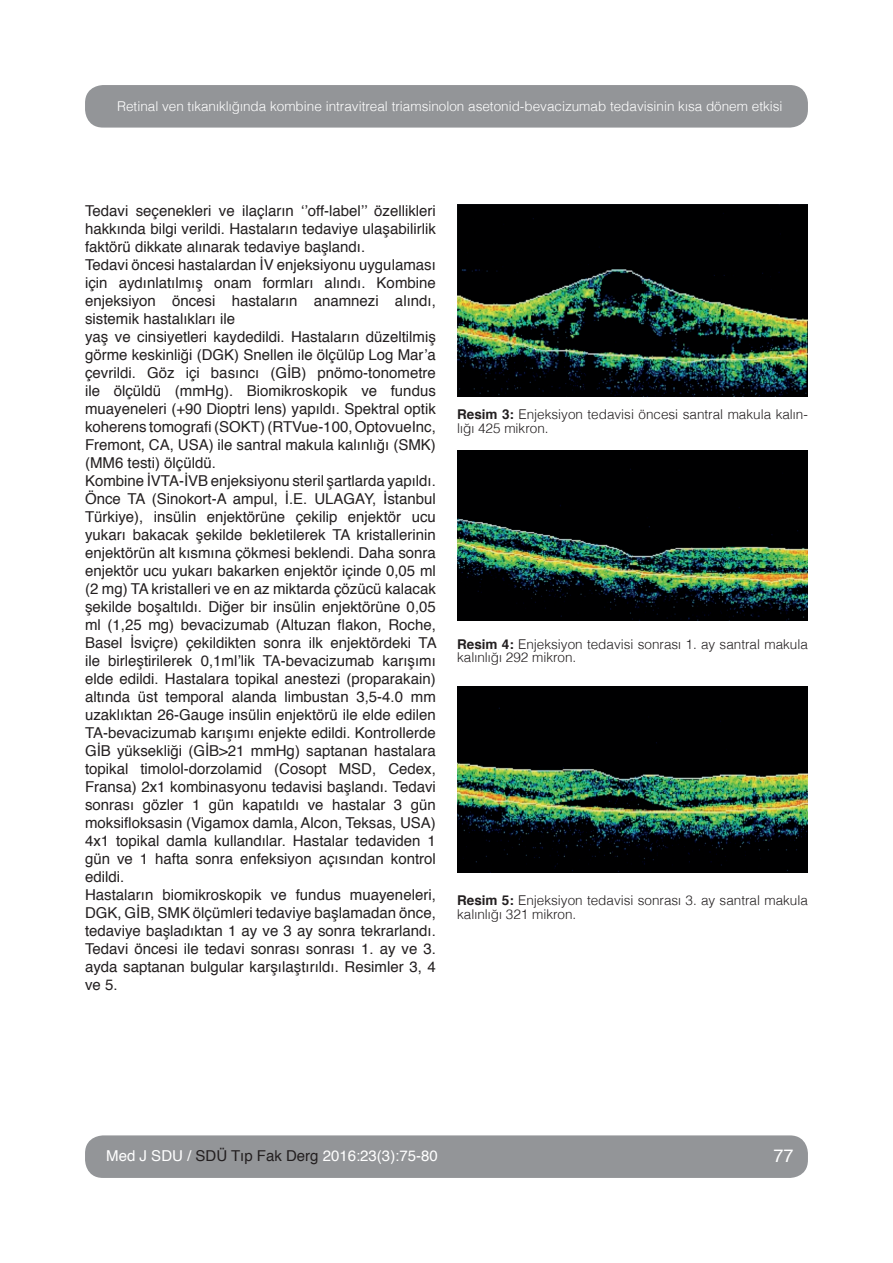
<style>
.page{position:relative;width:893px;height:1263px;background:#fff}
.page>*{position:absolute;margin:0;border:0;box-sizing:border-box;transform-origin:0 0}
.t1{font:18px "Helvetica";color:#fff}
.metin{font:15px/18px "Helvetica";color:#231f20;text-align:justify}
.alt_sol_band{font:15px "Helvetica";color:#fff}
.tablo_yazı{font:300 13.5px/13.5px "Helvetica";color:#231f20}
.üst_sağ_band{font:300 13.5px "Helvetica";color:#fff}
.s1{font-weight:700}
.s2{color:#231f20}
</style>
<div class="page">
<div style="left:85px;top:85px;width:723px;height:43px;background:#939598;border-radius:18px"></div>
<div style="left:85px;top:1135px;width:723px;height:43px;background:#939598;border-radius:18px"></div>
<img style="left:457px;top:205px;width:351px;height:191px">
<img style="left:457px;top:451px;width:351px;height:170px">
<img style="left:457px;top:687px;width:350px;height:186px">
<p class="üst_sağ_band" style="left:117px;top:95px;width:667px">Retinal ven tıkanıklığında kombine intravitreal triamsinolon asetonid-bevacizumab tedavisinin kısa dönem etkisi</p>
<p class="metin" style="left:85px;top:202px;width:352px">Tedavi seçenekleri ve ilaçların ‘’off-label’’ özellikleri hakkında bilgi verildi. Hastaların tedaviye ulaşabilirlik faktörü dikkate alınarak tedaviye başlandı.</p>
<p class="metin" style="left:85px;top:256px;width:352px">Tedavi öncesi hastalardan İV enjeksiyonu uygulaması için aydınlatılmış onam formları alındı. Kombine enjeksiyon öncesi hastaların anamnezi alındı, sistemik hastalıkları ile</p>
<p class="metin" style="left:85px;top:328px;width:352px">yaş ve cinsiyetleri kaydedildi. Hastaların düzeltilmiş görme keskinliği (DGK) Snellen ile ölçülüp Log Mar’a çevrildi. Göz içi basıncı (GİB) pnömo-tonometre ile ölçüldü (mmHg). Biomikroskopik ve fundus muayeneleri (+90 Dioptri lens) yapıldı. Spektral optik koherens tomografi (SOKT) (RTVue-100, OptovueInc, Fremont, CA, USA) ile santral makula kalınlığı (SMK) (MM6 testi) ölçüldü.</p>
<p class="metin" style="left:85px;top:472px;width:353px">Kombine İVTA-İVB enjeksiyonu steril şartlarda yapıldı.<br>Önce TA (Sinokort-A ampul, İ.E. ULAGAY, İstanbul Türkiye), insülin enjektörüne çekilip enjektör ucu yukarı bakacak şekilde bekletilerek TA kristallerinin enjektörün alt kısmına çökmesi beklendi. Daha sonra enjektör ucu yukarı bakarken enjektör içinde 0,05 ml (2 mg) TA kristalleri ve en az miktarda çözücü kalacak şekilde boşaltıldı. Diğer bir insülin enjektörüne 0,05 ml (1,25 mg) bevacizumab (Altuzan flakon, Roche, Basel İsviçre) çekildikten sonra ilk enjektördeki TA ile birleştirilerek 0,1ml’lik TA-bevacizumab karışımı elde edildi. Hastalara topikal anestezi (proparakain) altında üst temporal alanda limbustan 3,5-4.0 mm uzaklıktan 26-Gauge insülin enjektörü ile elde edilen TA-bevacizumab karışımı enjekte edildi. Kontrollerde GİB yüksekliği (GİB&gt;21 mmHg) saptanan hastalara topikal timolol-dorzolamid (Cosopt MSD, Cedex, Fransa) 2x1 kombinasyonu tedavisi başlandı. Tedavi sonrası gözler 1 gün kapatıldı ve hastalar 3 gün moksifloksasin (Vigamox damla, Alcon, Teksas, USA)<br>4x1 topikal damla kullandılar. Hastalar tedaviden 1 gün ve 1 hafta sonra enfeksiyon açısından kontrol edildi.</p>
<p class="metin" style="left:85px;top:886px;width:352px">Hastaların biomikroskopik ve fundus muayeneleri, DGK, GİB, SMK ölçümleri tedaviye başlamadan önce, tedaviye başladıktan 1 ay ve 3 ay sonra tekrarlandı.<br>Tedavi öncesi ile tedavi sonrası sonrası 1. ay ve 3. ayda saptanan bulgular karşılaştırıldı. Resimler 3, 4 ve 5.</p>
<p class="tablo_yazı" style="left:457px;top:407px;width:352px"><span class="s1">Resim 3:</span> Enjeksiyon tedavisi öncesi santral makula kalın&shy;lığı 425 mikron.</p>
<p class="tablo_yazı" style="left:457px;top:636px;width:352px"><span class="s1">Resim 4:</span> Enjeksiyon tedavisi sonrası 1. ay santral makula kalınlığı 292 mikron.</p>
<p class="tablo_yazı" style="left:457px;top:893px;width:352px"><span class="s1">Resim 5:</span> Enjeksiyon tedavisi sonrası 3. ay santral makula kalınlığı 321 mikron.</p>
<p class="alt_sol_band" style="left:106px;top:1144px;width:333px">Med J SDU / <span class="s2">SDÜ Tıp Fak Derg</span> 2016:23(3):75-80</p>
<p class="t1" style="left:773px;top:1142px;width:22px">77</p>
</div>
